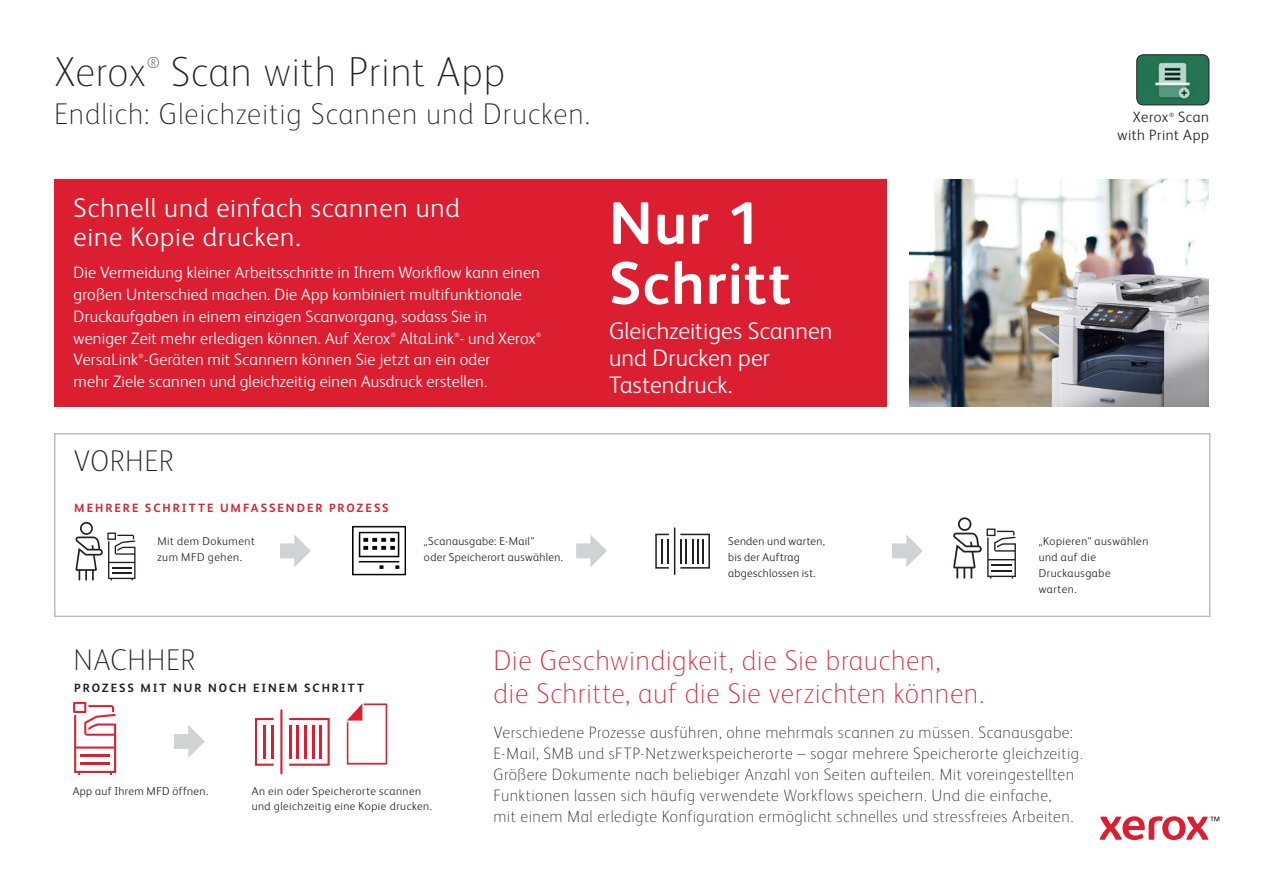
<style>
.page{position:relative;width:1263px;height:893px;background:#fff}
.page>*{position:absolute;margin:0;border:0;box-sizing:border-box;transform-origin:0 0}
.Title_32_38{font:700 60px/60px "Xerox Sans";letter-spacing:.02em;color:#fff}
.Title_32_38-2{font:100 42px "Xerox Sans";letter-spacing:.015em;color:#231f20}
.Title_32_38-3{font:100 30px "Xerox Sans";letter-spacing:.03em;color:#231f20}
.Body_Text{font:100 30px "Xerox Sans";letter-spacing:.02em;color:#231f20}
.Body_Text-2{font:100 28.5px/33px "Xerox Sans";letter-spacing:.02em;color:#db1e30}
.Body_Text-3{font:300 27px/28.5px "Xerox Sans";letter-spacing:.035em;color:#fff}
.Title_32_38-4{font:300 24px/27px "Xerox Sans";letter-spacing:.005em;color:#fff}
.Body_Text-4{font:100 16.5px/21px "Xerox Sans";letter-spacing:.03em;color:#231f20}
.Body_Text-5{font:300 16.5px/21.8px "Xerox Sans";letter-spacing:.01em;color:#fff}
.Title_32_38-5{font:100 15.75px "Xerox Sans";color:#231f20}
.Title_32_38-6{font:300 15px/18px "Xerox Sans";letter-spacing:.035em;color:#231f20;text-align:right}
.Body_Text-6{font:700 12px "Xerox Sans";letter-spacing:.165em;color:#db1e30}
.Body_Text-7{font:700 12px "Xerox Sans";letter-spacing:.165em;color:#231f20}
.Body_Text-8{font:300 11.55px/15.9px "Xerox Sans";letter-spacing:.04em;color:#231f20}
.Body_Text-9{font:300 6.15px "Xerox Sans";color:#fff}
.Title_32_38-7{font:300 6.15px "Xerox Sans";color:#231f20}
</style>
<div class="page">
<div style="left:54px;top:433px;width:1156px;height:184px;border:2px solid #bcbdc0"></div>
<div style="left:54px;top:180px;width:832px;height:227px;background:#db1e30"></div>
<svg style="left:576px;top:535px;width:31px;height:32px"></svg>
<svg style="left:280px;top:535px;width:31px;height:32px"></svg>
<svg style="left:892px;top:535px;width:31px;height:32px"></svg>
<img style="left:909px;top:180px;width:300px;height:227px">
<svg style="left:1100px;top:816px;width:119px;height:24px"></svg>
<svg style="left:174px;top:725px;width:31px;height:33px"></svg>
<img style="left:1138px;top:56px;width:71px;height:49px">
<div style="left:1136px;top:54px;width:73px;height:51px;border:1px solid #231f20;border-radius:7px"></div>
<svg style="left:75px;top:522px;width:60px;height:58px"></svg>
<img style="left:353px;top:525px;width:52px;height:51px">
<hr style="left:674px;top:527px;width:1px;height:48px;background:#231f20">
<svg style="left:655px;top:534px;width:14px;height:35px"></svg>
<hr style="left:667px;top:539px;width:2px;height:24px;background:#231f20">
<svg style="left:680px;top:534px;width:30px;height:35px"></svg>
<hr style="left:702px;top:539px;width:2px;height:24px;background:#231f20">
<hr style="left:697px;top:539px;width:2px;height:24px;background:#231f20">
<hr style="left:680px;top:539px;width:2px;height:24px;background:#231f20">
<svg style="left:953px;top:517px;width:63px;height:61px"></svg>
<svg style="left:73px;top:702px;width:43px;height:73px"></svg>
<hr style="left:280px;top:709px;width:2px;height:65px;background:#db1e30">
<svg style="left:255px;top:718px;width:19px;height:48px"></svg>
<svg style="left:289px;top:718px;width:41px;height:48px"></svg>
<hr style="left:272px;top:725px;width:2px;height:33px;background:#db1e30">
<hr style="left:296px;top:725px;width:3px;height:33px;background:#db1e30">
<hr style="left:305px;top:725px;width:2px;height:33px;background:#db1e30">
<hr style="left:319px;top:725px;width:2px;height:33px;background:#db1e30">
<hr style="left:312px;top:725px;width:2px;height:33px;background:#db1e30">
<hr style="left:289px;top:725px;width:2px;height:33px;background:#db1e30">
<svg style="left:347px;top:703px;width:40px;height:62px"></svg>
<p class="Title_32_38-2" style="left:54px;top:45px;width:94px">Xerox</p>
<p class="Title_32_38-5" style="left:147px;top:53px;width:14px">®</p>
<p class="Title_32_38-2" style="left:171px;top:45px;width:336px">Scan with Print App</p>
<p class="Title_32_38-3" style="left:54px;top:94px;width:538px">Endlich: Gleichzeitig Scannen und Drucken.</p>
<p class="Body_Text-3" style="left:74px;top:192px;width:388px">Schnell und einfach scannen und eine Kopie drucken.</p>
<p class="Body_Text-5" style="left:74px;top:261px;width:468px">Die Vermeidung kleiner Arbeitsschritte in Ihrem Workflow kann einen großen Unterschied machen. Die App kombiniert multifunktionale Druckaufgaben in einem einzigen Scanvorgang, sodass Sie in weniger Zeit mehr erledigen können. Auf Xerox</p>
<p class="Body_Text-9" style="left:391px;top:330px;width:7px">®</p>
<p class="Body_Text-5" style="left:400px;top:326px;width:137px">AltaLink - und Xerox</p>
<p class="Body_Text-9" style="left:454px;top:330px;width:7px">®</p>
<p class="Body_Text-9" style="left:536px;top:330px;width:7px">®</p>
<p class="Body_Text-5" style="left:74px;top:348px;width:418px">VersaLink -Geräten mit Scannern können Sie jetzt an ein oder</p>
<p class="Body_Text-9" style="left:138px;top:352px;width:7px">®</p>
<p class="Body_Text-5" style="left:74px;top:370px;width:415px">mehr Ziele scannen und gleichzeitig einen Ausdruck erstellen.</p>
<p class="Body_Text" style="left:74px;top:441px;width:101px">VORHER</p>
<p class="Body_Text-6" style="left:74px;top:500px;width:316px">MEHRERE SCHRITTE UMFASSENDER PROZESS</p>
<p class="Title_32_38" style="left:609px;top:191px;width:183px">Nur 1<br>Schritt</p>
<p class="Title_32_38-4" style="left:609px;top:317px;width:225px">Gleichzeitiges Scannen und Drucken per<br>Tastendruck.</p>
<p class="Body_Text-8" style="left:157px;top:532px;width:99px">Mit dem Dokument zum MFD gehen.</p>
<p class="Body_Text-8" style="left:424px;top:532px;width:141px">„Scanausgabe: E-Mail“<br>oder Speicherort auswählen.</p>
<p class="Body_Text-8" style="left:728px;top:532px;width:98px">Senden und warten, bis der Auftrag abgeschlossen ist.</p>
<p class="Title_32_38-6" style="left:1117px;top:107px;width:93px">Scan<br>with Print App</p>
<p class="Title_32_38-6" style="left:1133px;top:107px;width:37px">Xerox</p>
<p class="Title_32_38-7" style="left:1169px;top:110px;width:7px">®</p>
<p class="Body_Text-8" style="left:1039px;top:533px;width:111px">„Kopieren“ auswählen und auf die<br>Druckausgabe warten.</p>
<p class="Body_Text" style="left:74px;top:640px;width:123px">NACHHER</p>
<p class="Body_Text-7" style="left:74px;top:680px;width:291px">PROZESS MIT NUR NOCH EINEM SCHRITT</p>
<p class="Body_Text-8" style="left:73px;top:782px;width:137px">App auf Ihrem MFD öffnen.</p>
<p class="Body_Text-8" style="left:252px;top:782px;width:182px">An ein oder Speicherorte scannen und gleichzeitig eine Kopie drucken.</p>
<p class="Body_Text-2" style="left:493px;top:643px;width:492px">Die Geschwindigkeit, die Sie brauchen,<br>die Schritte, auf die Sie verzichten können.</p>
<p class="Body_Text-4" style="left:493px;top:721px;width:591px">Verschiedene Prozesse ausführen, ohne mehrmals scannen zu müssen. Scanausgabe:<br>E-Mail, SMB und sFTP-Netzwerkspeicherorte – sogar mehrere Speicherorte gleichzeitig.<br>Größere Dokumente nach beliebiger Anzahl von Seiten aufteilen. Mit voreingestellten Funktionen lassen sich häufig verwendete Workflows speichern. Und die einfache,<br>mit einem Mal erledigte Konfiguration ermöglicht schnelles und stressfreies Arbeiten.</p>
</div>
